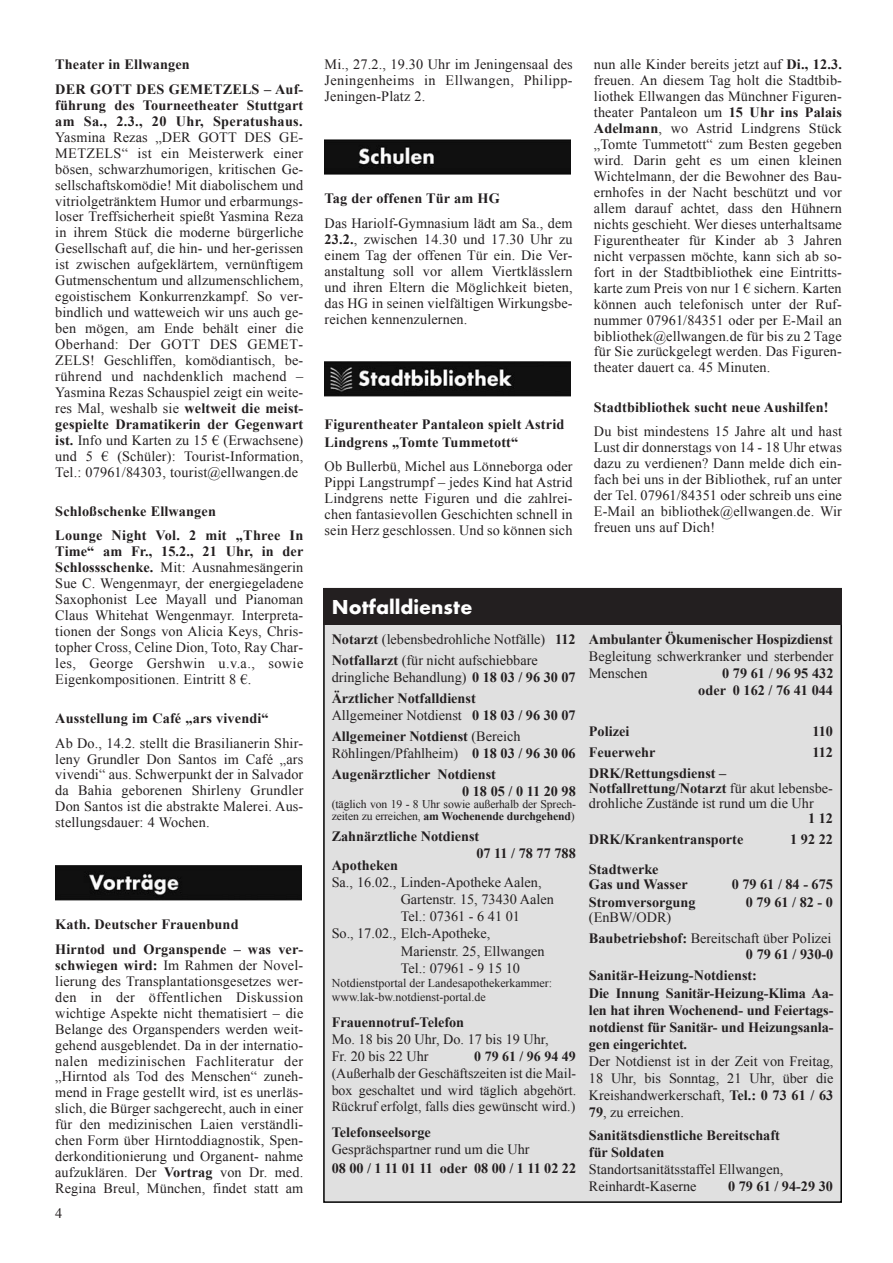
<style>
.page{position:relative;width:893px;height:1263px;background:#fff}
.page>*{position:absolute;margin:0;border:0;box-sizing:border-box;transform-origin:0 0}
.t1{font:700 21px "Futura T";color:#fff}
.t2{font:14.25px/15.9px "Times New Roman";letter-spacing:.01em;color:#231f20;text-align:justify}
.t3{font:700 14.25px/17.1px "Times New Roman";color:#231f20}
.t4{font:13.95px/16.8px "Times New Roman";color:#231f20;text-align:justify}
.t5{font:12px/14.4px "Times New Roman";color:#231f20}
.t6{font:11.7px/12px "Times New Roman";letter-spacing:-.01em;color:#231f20}
.s1{font-weight:700}
.s2{font-weight:400}
</style>
<div class="page">
<img style="left:55px;top:865px;width:246px;height:35px">
<img style="left:325px;top:139px;width:245px;height:35px">
<img style="left:325px;top:361px;width:245px;height:35px">
<div style="left:324px;top:589px;width:517px;height:613px;background:#e0e0e0"></div>
<div style="left:323px;top:588px;width:519px;height:36px;background:#231f20"></div>
<p class="t3" style="left:55px;top:52px;width:250px;line-height:24.5px">Theater in Ellwangen<br>DER GOTT DES GEMETZELS – Auf -</p>
<p class="t2" style="left:55px;top:97px;width:250px"><span class="s1">führung des Tournee theater Stuttgart am Sa., 2.3., 20 Uhr, Speratushaus.<br></span>Yasmina Rezas „DER GOTT DES GE - METZ ELS“ ist ein Meisterwerk einer bösen, schwarzhumorigen, kritischen Ge - sellschaftskomödie! Mit diabolischem und vitriolgetränktem Humor und erbarmungs&shy;loser Treffsicherheit spießt Yasmina Reza in ihrem Stück die moderne bürgerliche Gesellschaft auf, die hin- und her-gerissen ist zwischen aufgeklärtem, vernünftigem Gut menschentum und allzumenschlichem, egoistischem Konkurrenzkampf. So ver&shy;bindlich und watteweich wir uns auch ge - ben mögen, am Ende behält einer die Ober hand: Der GOTT DES GEMET-ZELS! Geschliffen, komödiantisch, be - rührend und nachdenklich machend – Yasmina Rezas Schauspiel zeigt ein weite&shy;res Mal, weshalb sie <span class="s1">weltweit die meist&shy;gespielte Dramatikerin der Gegenwart ist.</span> Info und Kar ten zu 15 € (Erwachsene) und 5 € (Schüler): Tourist-Information, Tel.: 07961/84303, tourist@ellwangen.de</p>
<p class="t3" style="left:55px;top:499px;width:250px;line-height:24.5px">Schloßschenke Ellwangen<br>Lounge Night Vol. 2 mit „Three In</p>
<p class="t2" style="left:55px;top:543px;width:250px"><span class="s1">Time“ am Fr., 15.2., 21 Uhr, in der Schloss schenke.</span> Mit: Ausnahmesängerin Sue C. Weng en mayr, der energiegeladene Saxophonist Lee Mayall und Pianoman Claus Whitehat Weng en mayr. Interpre ta - tionen der Songs von Ali cia Keys, Chris - topher Cross, Celine Dion, Toto, Ray Char - les, George Gershwin u.v.a., sowie Ei gen kom po si tionen. Eintritt 8 €.</p>
<p class="t2" style="left:55px;top:706px;width:250px;line-height:24.5px"><span class="s1">Ausstellung im Café „ars vivendi“<br></span>Ab Do., 14.2. stellt die Brasilianerin Shir -</p>
<p class="t2" style="left:55px;top:751px;width:250px">leny Grundler Don Santos im Café „ars vivendi“ aus. Schwerpunkt der in Salvador da Bahia geborenen Shirleny Grundler Don Santos ist die abstrakte Malerei. Aus - stellungsdauer: 4 Wochen.</p>
<p class="t3" style="left:55px;top:912px;width:249px;line-height:24.5px">Kath. Deutscher Frauenbund<br>Hirntod und Organspende – was ver-</p>
<p class="t2" style="left:55px;top:957px;width:250px"><span class="s1">schwiegen wird:</span> Im Rahmen der Novel - lierung des Transplantationsgesetzes wer&shy;den in der öffentlichen Diskussion wich tige Aspekte nicht thematisiert – die Belange des Organspenders werden weit&shy;gehend ausgeblendet. Da in der internatio&shy;nalen medizinischen Fachliteratur der „Hirn tod als Tod des Menschen“ zuneh&shy;mend in Frage gestellt wird, ist es unerläs&shy;slich, die Bürger sachgerecht, auch in einer für den medizinischen Laien verständli&shy;chen Form über Hirntoddiagnostik, Spen - der konditionierung und Organent- nahme aufzuklären. Der <span class="s1">Vortrag</span> von Dr. med.<br>Regina Breul, München, findet statt am</p>
<p class="t2" style="left:55px;top:1205px;width:9px">4</p>
<p class="t2" style="left:325px;top:57px;width:250px">Mi., 27.2., 19.30 Uhr im Jeningensaal des Jeningenheims in Ellwangen, Philipp-Jeningen-Platz 2.</p>
<p class="t2" style="left:325px;top:186px;width:250px;line-height:24.5px"><span class="s1">Tag der offenen Tür am HG<br></span>Das Hariolf-Gymnasium lädt am Sa., dem</p>
<p class="t2" style="left:325px;top:231px;width:250px"><span class="s1">23.2.</span>, zwischen 14.30 und 17.30 Uhr zu einem Tag der offenen Tür ein. Die Ver - anstaltung soll vor allem Viertklässlern und ihren Eltern die Möglichkeit bieten, das HG in seinen vielfältigen Wirkungs be - reichen kennenzulernen.</p>
<p class="t3" style="left:325px;top:415px;width:241px;line-height:18px">Figurentheater Pantaleon spielt Astrid<br>Lindgrens „Tomte Tummetott“</p>
<p class="t2" style="left:325px;top:458px;width:250px">Ob Bullerbü, Michel aus Lönneborga oder Pippi Langstrumpf – jedes Kind hat Astrid Lindgrens nette Figuren und die zahlrei&shy;chen fantasievollen Geschichten schnell in sein Herz geschlossen. Und so können sich</p>
<p class="t2" style="left:594px;top:57px;width:250px">nun alle Kinder bereits jetzt auf <span class="s1">Di., 12.3. </span>freuen. An diesem Tag holt die Stadt bib - liothek Ellwangen das Münchner Figuren - theater Pantaleon um <span class="s1">15 Uhr ins Palais Adelmann</span>, wo Astrid Lindgrens Stück „Tomte Tummetott“ zum Besten gegeben wird. Darin geht es um einen kleinen Wich telmann, der die Bewohner des Bau - ern hofes in der Nacht beschützt und vor allem darauf achtet, dass den Hühnern nichts geschieht. Wer dieses unterhaltsame Figurentheater für Kinder ab 3 Jahren nicht verpassen möchte, kann sich ab so - fort in der Stadtbibliothek eine Eintritts - karte zum Preis von nur 1 € sichern. Karten können auch telefonisch unter der Ruf - nummer 07961/84351 oder per E-Mail an bibliothek@ellwangen.de für bis zu 2 Tage für Sie zurückgelegt werden. Das Figuren - theater dauert ca. 45 Minuten.</p>
<p class="t3" style="left:594px;top:395px;width:250px;line-height:24.5px">Stadtbibliothek sucht neue Aushilfen!<br><span class="s2">Du bist mindestens 15 Jahre alt und hast</span></p>
<p class="t2" style="left:594px;top:439px;width:250px">Lust dir donnerstags von 14 - 18 Uhr etwas dazu zu verdienen? Dann melde dich ein&shy;fach bei uns in der Bibliothek, ruf an unter der Tel. 07961/84351 oder schreib uns eine E-Mail an bibliothek@ellwangen.de. Wir freuen uns auf Dich!</p>
<p class="t1" style="left:332px;top:594px;width:142px">Notfalldienste</p>
<p class="t2" style="left:332px;top:628px;width:246px;line-height:21px"><span class="s1">Notarzt</span> (lebensbedrohliche Notfälle) <span class="s1">112<br>Notfallarzt</span> (für nicht aufschiebbare</p>
<p class="t3" style="left:332px;top:666px;width:246px;line-height:21px"><span class="s2">dringliche Behandlung)</span> 0 18 03 / 96 30 07<br>Ärztlicher Notfalldienst</p>
<p class="t3" style="left:332px;top:704px;width:246px;line-height:21px"><span class="s2">Allgemeiner Notdienst</span> 0 18 03 / 96 30 07<br>Allgemeiner Notdienst <span class="s2">(Bereich</span></p>
<p class="t3" style="left:332px;top:742px;width:246px;line-height:21px"><span class="s2">Röhlingen/Pfahlheim)</span> 0 18 03 / 96 30 06<br>Augenärztlicher Notdienst</p>
<p class="t3" style="left:462px;top:782px;width:115px">0 18 05 / 0 11 20 98</p>
<p class="t6" style="left:332px;top:798px;width:246px">(täglich von 19 - 8 Uhr sowie außerhalb der Sprech&shy;zeiten zu erreichen, <span class="s1">am Wochenende durchgehend</span>)</p>
<p class="t3" style="left:476px;top:827px;width:101px;text-indent:-145px">Zahnärztliche Notdienst<br>07 11 / 78 77 788</p>
<p class="t3" style="left:332px;top:857px;width:68px">Apotheken</p>
<p class="t2" style="left:332px;top:874px;width:211px">Sa., 16.02., Linden-Apotheke Aalen,</p>
<p class="t2" style="left:401px;top:891px;width:155px">Gartenstr. 15, 73430 Aalen</p>
<p class="t2" style="left:401px;top:908px;width:121px">Tel.: 07361 - 6 41 01</p>
<p class="t2" style="left:332px;top:926px;width:160px">So., 17.02., Elch-Apotheke,</p>
<p class="t2" style="left:401px;top:943px;width:146px">Marienstr. 25, Ellwangen</p>
<p class="t2" style="left:401px;top:960px;width:121px">Tel.: 07961 - 9 15 10</p>
<p class="t5" style="left:332px;top:976px;width:222px">Notdienstportal der Landesapotheker kammer: www.lak-bw.notdienst-portal.de</p>
<p class="t2" style="left:332px;top:1013px;width:218px;line-height:17.1px;text-align:left"><span class="s1">Frauennotruf-Telefon<br></span>Mo. 18 bis 20 Uhr, Do. 17 bis 19 Uhr,<br>Fr. 20 bis 22 Uhr</p>
<p class="t4" style="left:332px;top:1048px;width:246px;text-indent:143px"><span class="s1">0 79 61 / 96 94 49 </span>(Außerhalb der Geschäftszeiten ist die Mail&shy;box geschaltet und wird täglich abgehört.<br>Rückruf erfolgt, falls dies gewünscht wird.)</p>
<p class="t2" style="left:332px;top:1123px;width:199px;line-height:17.1px"><span class="s1">Telefonseelsorge<br></span>Gesprächspartner rund um die Uhr</p>
<p class="t3" style="left:332px;top:1160px;width:246px">08 00 / 1 11 01 11 oder 08 00 / 1 11 02 22</p>
<p class="t2" style="left:589px;top:630px;width:246px;line-height:17.1px"><span class="s1">Ambulanter Ökumenischer Hospizdienst </span>Begleitung schwerkranker und sterbender Menschen</p>
<p class="t3" style="left:698px;top:664px;width:137px;text-align:right">0 79 61 / 96 95 432 oder 0 162 / 76 41 044</p>
<p class="t3" style="left:589px;top:722px;width:42px">Polizei</p>
<p class="t3" style="left:812px;top:722px;width:22px">110</p>
<p class="t3" style="left:589px;top:743px;width:68px">Feuerwehr</p>
<p class="t3" style="left:812px;top:743px;width:22px">112</p>
<p class="t3" style="left:589px;top:764px;width:139px">DRK/Rettungsdienst –</p>
<p class="t3" style="left:589px;top:779px;width:245px">Notfallrettung/Notarzt <span class="s2">für akut lebensbe-</span></p>
<p class="t2" style="left:589px;top:795px;width:226px">drohliche Zustände ist rund um die Uhr</p>
<p class="t3" style="left:808px;top:809px;width:26px">1 12</p>
<p class="t3" style="left:589px;top:830px;width:156px">DRK/Krankentransporte</p>
<p class="t3" style="left:790px;top:830px;width:44px">1 92 22</p>
<p class="t3" style="left:589px;top:862px;width:100px;line-height:15px">Stadtwerke<br>Gas und Wasser</p>
<p class="t3" style="left:732px;top:875px;width:103px">0 79 61 / 84 - 675</p>
<p class="t3" style="left:589px;top:893px;width:108px">Stromversorgung</p>
<p class="t3" style="left:746px;top:893px;width:89px">0 79 61 / 82 - 0</p>
<p class="t2" style="left:589px;top:907px;width:244px;line-height:21px">(EnBW/ODR)<br><span class="s1">Baubetriebshof:</span> Bereitschaft über Polizei</p>
<p class="t3" style="left:589px;top:944px;width:246px;line-height:21px;text-indent:157px">0 79 61 / 930-0<br>Sanitär-Heizung-Notdienst:</p>
<p class="t3" style="left:589px;top:984px;width:246px">Die Innung Sanitär-Heizung-Klima Aa&shy;len hat ihren Wochenend- und Feiertags&shy;notdienst für Sanitär- und Heizungsanla&shy;gen eingerichtet.<br><span class="s2">Der Notdienst ist in der Zeit von Freitag, 18 Uhr, bis Sonntag, 21 Uhr, über die Kreishandwerkerschaft,</span> Tel.: 0 73 61 / 63<br>79<span class="s2">, zu erreichen.</span></p>
<p class="t2" style="left:589px;top:1126px;width:196px;line-height:17.1px;text-align:left"><span class="s1">Sanitätsdienstliche Bereitschaft für Soldaten<br></span>Standortsanitätsstaffel Ellwangen,<br>Reinhardt-Kaserne</p>
<p class="t3" style="left:728px;top:1178px;width:106px">0 79 61 / 94-29 30</p>
</div>
